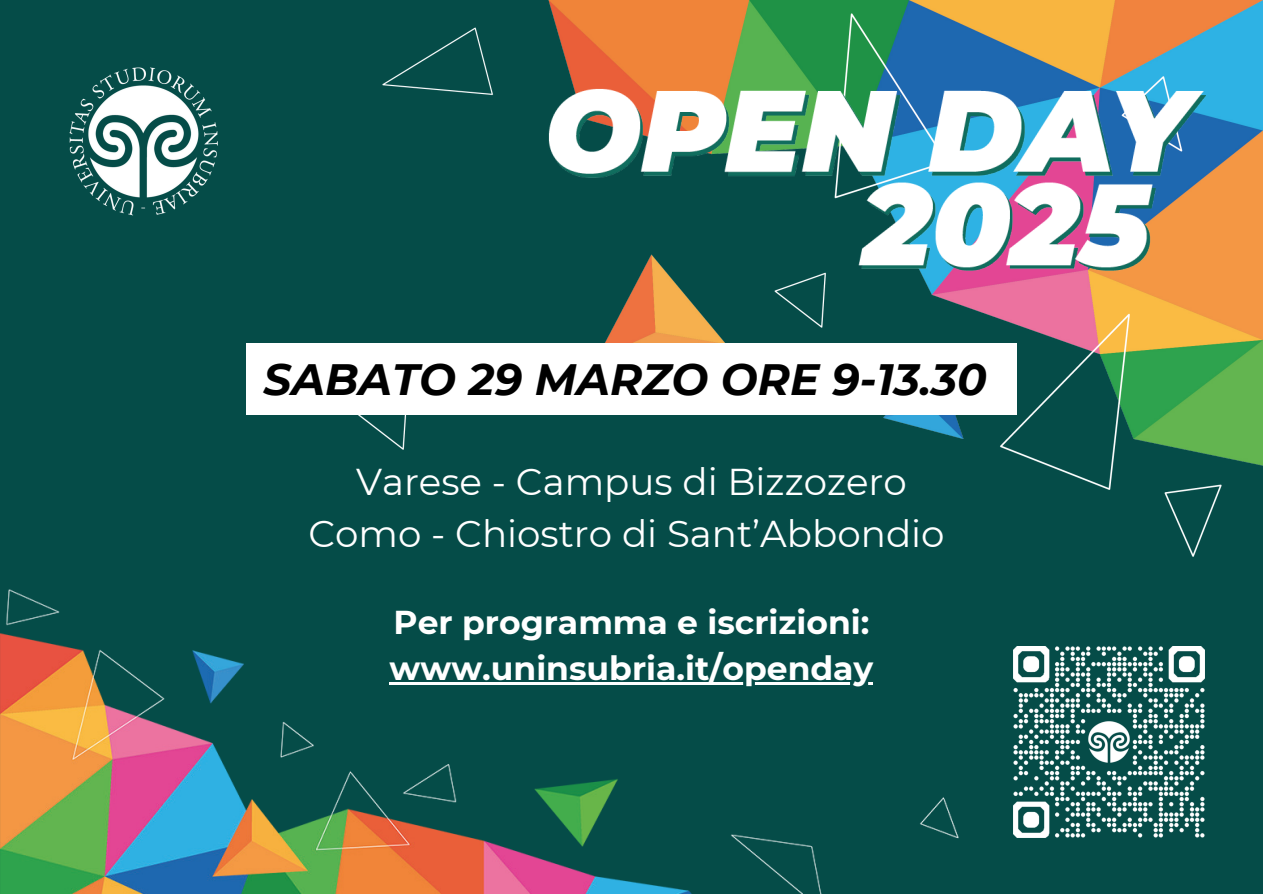
<style>
.page{position:relative;width:1263px;height:894px;background:#fff}
.page>*{position:absolute;margin:0;border:0;box-sizing:border-box;transform-origin:0 0}
.t1{font:italic 700 43.8px "Montserrat";color:#000}
.t2{font:37.2px/51.8px "Montserrat";color:#fff;text-align:center}
.t3{font:700 33px/46.2px "Montserrat";color:#fff}
</style>
<div class="page">
<div style="left:0;top:0;width:1263px;height:893px;background:#054c48"></div>
<img style="left:382px;top:0;width:881px;height:556px">
<img style="left:0;top:317px;width:999px;height:576px">
<img style="left:69px;top:67px;width:149px;height:149px">
<img style="left:530px;top:74px;width:675px;height:203px">
<img style="left:1013px;top:646px;width:192px;height:191px">
<div style="left:246px;top:343px;width:771px;height:72px;background:#fff"></div>
<hr style="left:389px;top:682px;width:484px;height:2px;background:#fff">
<p class="t1" style="left:264px;top:348px;width:725px">SABATO 29 MARZO ORE 9-13.30</p>
<p class="t2" style="left:308px;top:454px;width:638px">Varese - Campus di Bizzozero<br>Como - Chiostro di Sant’Abbondio</p>
<p class="t3" style="left:389px;top:597px;width:485px">Per programma e iscrizioni: www.uninsubria.it/openday</p>
</div>
